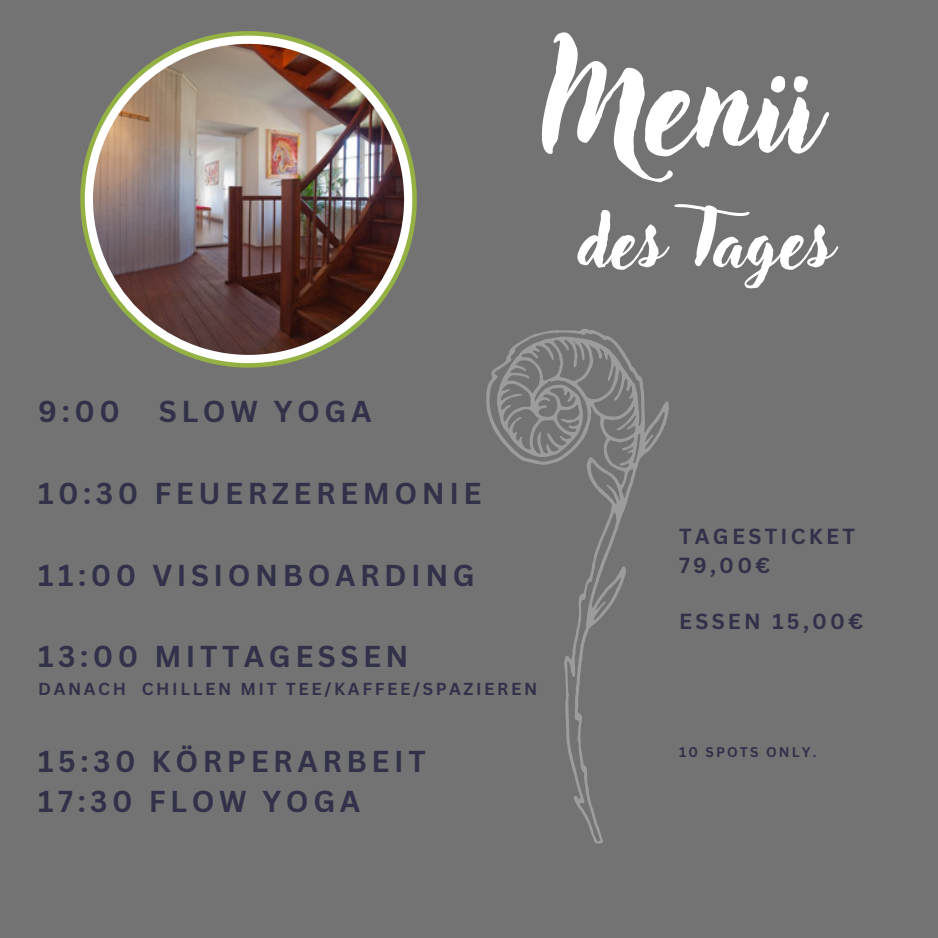
<style>
.page{position:relative;width:938px;height:938px;background:#fff}
.page>*{position:absolute;margin:0;border:0;box-sizing:border-box;transform-origin:0 0}
.t1{font:141.75px "Adlery Pro Swash";color:#fff}
.t2{font:74.25px "Adlery Pro Swash";color:#fff}
.t3{font:700 29.5px/40.8px "Canva Sans";letter-spacing:.155em;color:#32314a}
.t4{font:700 21.25px/28.2px "Canva Sans";letter-spacing:.155em;color:#32314a}
.t5{font:700 17px "Canva Sans";letter-spacing:.155em;color:#32314a}
.t6{font:700 13.75px "Canva Sans";letter-spacing:.155em;color:#32314a}
</style>
<div class="page">
<div style="left:0;top:0;width:938px;height:937px;background:#737373"></div>
<svg style="left:486px;top:329px;width:182px;height:515px"></svg>
<svg style="left:80px;top:31px;width:337px;height:336px;fill:#94b143"></svg>
<div style="left:85px;top:36px;width:327px;height:327px;background:#fff;border-radius:50%"></div>
<img style="left:93px;top:44px;width:311px;height:311px;border-radius:50%">
<p class="t3" style="left:38px;top:390px;width:83px">9:00</p>
<p class="t3" style="left:159px;top:390px;width:214px">SLOW YOGA</p>
<h1 class="t3" style="left:38px;top:472px;width:445px">10:30 FEUERZEREMONIE</h1>
<h2 class="t3" style="left:38px;top:553px;width:438px">11:00 VISIONBOARDING</h2>
<h3 class="t1" style="left:540px;top:35px;width:281px">Menü</h3>
<h5 class="t2" style="left:577px;top:206px;width:257px">des Tages</h5>
<h3 class="t4" style="left:679px;top:522px;width:177px">TAGESTICKET<br>79,00€</h3>
<h4 class="t4" style="left:679px;top:607px;width:186px">ESSEN 15,00€</h4>
<p class="t3" style="left:38px;top:635px;width:372px">13:00 MITTAGESSEN</p>
<p class="t5" style="left:38px;top:677px;width:500px">DANACH CHILLEN MIT TEE/KAFFEE/SPAZIEREN</p>
<h3 class="t3" style="left:38px;top:739px;width:389px">15:30 KÖRPERARBEIT<br>17:30 FLOW YOGA</h3>
<h4 class="t6" style="left:679px;top:742px;width:139px">10 SPOTS ONLY.</h4>
</div>
